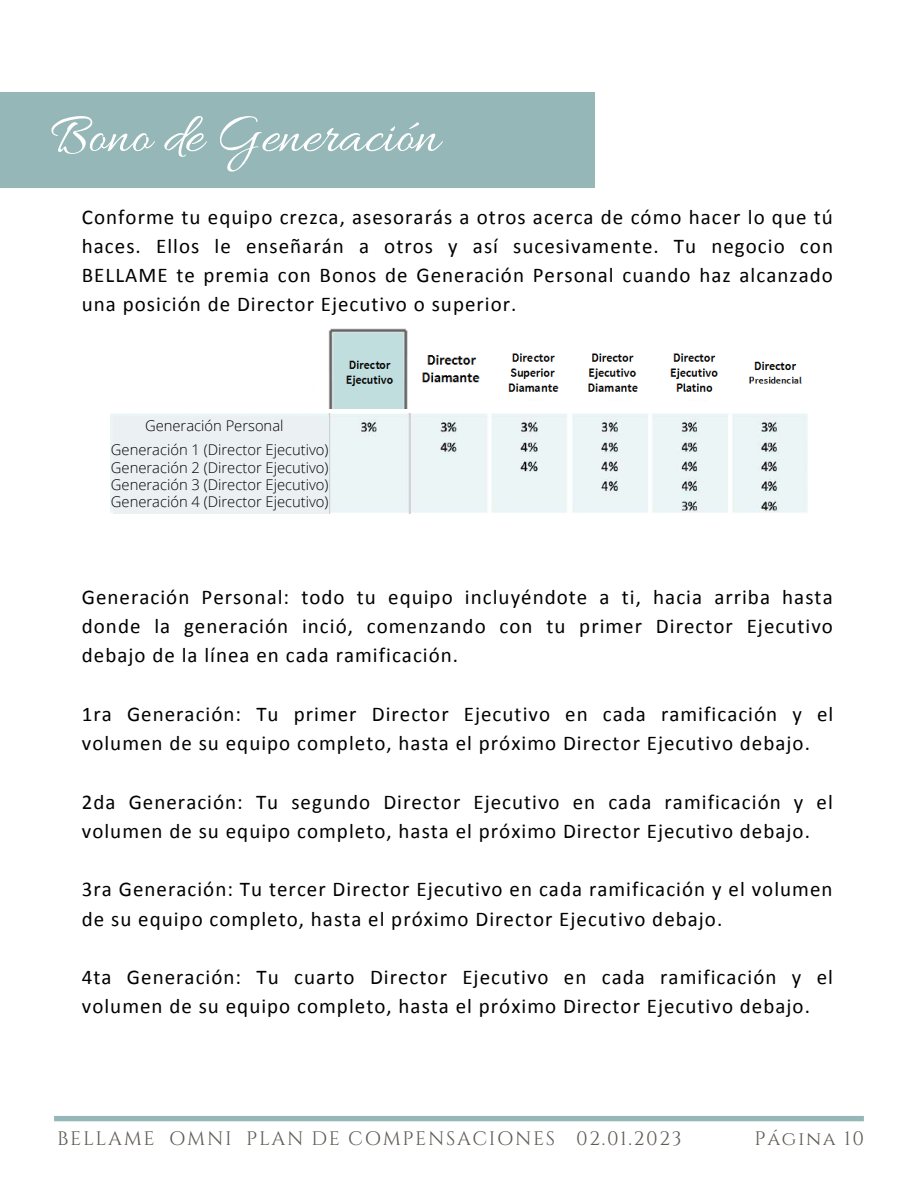
<style>
.page{position:relative;width:918px;height:1188px;background:#fff}
.page>*{position:absolute;margin:0;border:0;box-sizing:border-box;transform-origin:0 0}
.t1{font:57px "Allura";color:#fff}
.t2{font:21px/29.2px "Calibri";letter-spacing:.05em;color:#000}
.t3{font:19.5px "Cinzel";letter-spacing:.085em;color:#605c55}
.t4{font:300 14.7px/17.2px "Open Sans";color:#000}
</style>
<div class="page">
<img style="left:111px;top:414px;width:696px;height:100px">
<div style="left:54px;top:1116px;width:810px;height:5px;background:#95b7b8"></div>
<div style="left:0;top:92px;width:595px;height:95px;background:#95b7b8"></div>
<img style="left:328px;top:328px;width:80px;height:80px">
<img style="left:422px;top:355px;width:58px;height:28px">
<img style="left:508px;top:353px;width:294px;height:39px">
<div style="left:113px;top:417px;width:215px;height:96px;background:#ebf0f3"></div>
<h1 class="t1" style="left:51px;top:104px;width:390px">Bono de Generación</h1>
<p class="t2" style="left:82px;top:204px;width:753px;text-align:justify">Conforme tu equipo crezca, asesorarás a otros acerca de cómo hacer lo que tú haces. Ellos le enseñarán a otros y así sucesivamente. Tu negocio con BELLAME te premia con Bonos de Generación Personal cuando haz alcanzado una posición de Director Ejecutivo o superior.</p>
<p class="t4" style="left:111px;top:414px;width:219px;line-height:24px;text-indent:34px">Generación Personal<br>Generación 1 (Director Ejecutivo)</p>
<p class="t4" style="left:111px;top:458px;width:219px;text-align:justify">Generación 2 (Director Ejecutivo)<br>Generación 3 (Director Ejecutivo)<br>Generación 4 (Director Ejecutivo)</p>
<p class="t2" style="left:82px;top:584px;width:753px;text-align:justify">Generación Personal: todo tu equipo incluyéndote a ti, hacia arriba hasta donde la generación inció, comenzando con tu primer Director Ejecutivo debajo de la línea en cada ramificación.</p>
<p class="t2" style="left:82px;top:701px;width:753px">1ra Generación: Tu primer Director Ejecutivo en cada ramificación y el volumen de su equipo completo, hasta el próximo Director Ejecutivo debajo.</p>
<p class="t2" style="left:82px;top:789px;width:752px">2da Generación: Tu segundo Director Ejecutivo en cada ramificación y el volumen de su equipo completo, hasta el próximo Director Ejecutivo debajo.</p>
<p class="t2" style="left:82px;top:877px;width:752px">3ra Generación: Tu tercer Director Ejecutivo en cada ramificación y el volumen de su equipo completo, hasta el próximo Director Ejecutivo debajo.</p>
<p class="t2" style="left:82px;top:964px;width:753px">4ta Generación: Tu cuarto Director Ejecutivo en cada ramificación y el volumen de su equipo completo, hasta el próximo Director Ejecutivo debajo.</p>
<p class="t3" style="left:57px;top:1126px;width:626px">BELLAME OMNI PLAN DE COMPENSACIONES 02.01.2023</p>
<p class="t3" style="left:755px;top:1126px;width:111px">Página 10</p>
</div>
